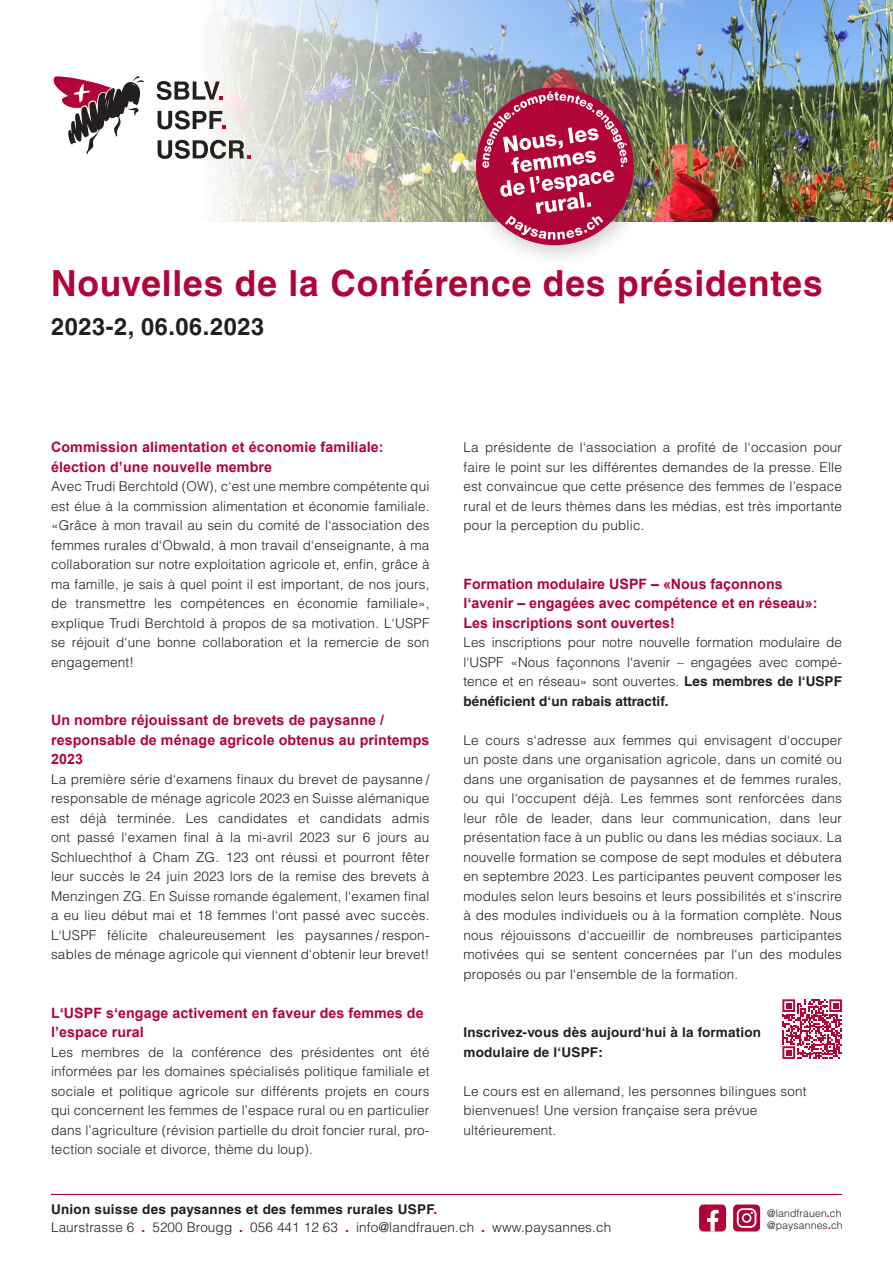
<style>
.page{position:relative;width:893px;height:1263px;background:#fff}
.page>*{position:absolute;margin:0;border:0;box-sizing:border-box;transform-origin:0 0}
.t1{font:700 36px "Helvetica LT Std";letter-spacing:.025em;color:#b10439}
.Titel{font:700 24px "Helvetica LT Std";letter-spacing:.025em;color:#231f20}
.Untertitel{font:700 14.25px/19.5px "Arial";letter-spacing:.005em;color:#b10439}
.Fliesstext{font:300 13.5px/19.5px "Helvetica LT Std";letter-spacing:.015em;color:#231f20;text-align:justify}
.Untertitel-2{font:300 13.5px/19.5px "Helvetica LT Std";letter-spacing:.015em;color:#231f20;text-align:justify}
.Fliesstext-2{font:700 13.5px/19.5px "Helvetica LT Std";letter-spacing:.015em;color:#231f20}
.t2{font:300 10.5px/12px "Helvetica LT Std";letter-spacing:.01em;color:#231f20}
.s1{font-weight:700}
.s2{font-weight:700;color:#b10439}
</style>
<div class="page">
<svg style="left:157px;top:81px;width:12px;height:19px"></svg>
<svg style="left:158px;top:110px;width:11px;height:19px"></svg>
<svg style="left:158px;top:140px;width:11px;height:19px"></svg>
<svg style="left:54px;top:76px;width:90px;height:78px"></svg>
<img style="left:169px;top:0;width:724px;height:221px">
<div style="left:458px;top:69px;width:200px;height:200px;background:#231f20;opacity:.3"></div>
<svg style="left:476px;top:87px;width:158px;height:158px;background:#ba4d6b"></svg>
<hr style="left:51px;top:1194px;width:791px;height:1px;background:#b10439">
<div style="left:699px;top:1204px;width:27px;height:27px;background:#b10439;border-radius:4px"></div>
<svg style="left:707px;top:1210px;width:12px;height:21px"></svg>
<div style="left:733px;top:1204px;width:27px;height:27px;background:#b10439;border-radius:4px"></div>
<svg style="left:737px;top:1208px;width:19px;height:20px"></svg>
<svg style="left:782px;top:999px;width:60px;height:60px"></svg>
<p class="t1" style="left:51px;top:261px;width:773px">Nouvelles de la Conférence des présidentes</p>
<p class="Titel" style="left:51px;top:312px;width:215px">2023-2, 06.06.2023</p>
<p class="Untertitel" style="left:51px;top:437px;width:334px">Commission alimentation et économie familiale: élection d’une nouvelle membre</p>
<p class="Fliesstext" style="left:51px;top:476px;width:380px">Avec Trudi Berchtold (OW), c‘est une membre compétente qui est élue à la commission alimentation et économie familiale. «Grâce à mon travail au sein du comité de l‘association des femmes rurales d‘Obwald, à mon travail d‘enseignante, à ma collaboration sur notre exploitation agricole et, enfin, grâce à ma famille, je sais à quel point il est important, de nos jours, de transmettre les compétences en économie familiale», explique Trudi Berchtold à propos de sa motivation. L‘USPF se réjouit d‘une bonne collaboration et la remercie de son engagement!</p>
<p class="Untertitel" style="left:51px;top:710px;width:380px">Un nombre réjouissant de brevets de paysanne / responsable de ménage agricole obtenus au printemps<br>2023</p>
<p class="Untertitel-2" style="left:51px;top:769px;width:380px">La première série d‘examens finaux du brevet de paysanne / responsable de ménage agricole 2023 en Suisse alémanique est déjà terminée. Les candidates et candidats admis ont passé l‘examen final à la mi-avril 2023 sur 6 jours au Schluechthof à Cham ZG. 123 ont réussi et pourront fêter leur succès le 24 juin 2023 lors de la remise des brevets à Menzingen ZG. En Suisse romande également, l‘examen final a eu lieu début mai et 18 femmes l‘ont passé avec succès.<br>L‘USPF félicite chaleureusement les paysannes / respon&shy;sables de ménage agricole qui viennent d‘obtenir leur brevet!</p>
<p class="Untertitel" style="left:51px;top:1003px;width:374px">L‘USPF s‘engage activement en faveur des femmes de l’espace rural</p>
<p class="Fliesstext" style="left:51px;top:1042px;width:380px">Les membres de la conférence des présidentes ont été informées par les domaines spécialisés politique familiale et sociale et politique agricole sur différents projets en cours qui concernent les femmes de l’espace rural ou en particulier dans l’agriculture (révision partielle du droit foncier rural, pro&shy;tection sociale et divorce, thème du loup).</p>
<p class="Fliesstext" style="left:463px;top:437px;width:380px">La présidente de l‘association a profité de l‘occasion pour faire le point sur les différentes demandes de la presse. Elle est convaincue que cette présence des femmes de l’espace rural et de leurs thèmes dans les médias, est très importante pour la perception du public.</p>
<p class="Untertitel" style="left:463px;top:574px;width:356px">Formation modulaire USPF – «Nous façonnons l‘avenir – engagées avec compétence et en réseau»:<br>Les inscriptions sont ouvertes!</p>
<p class="Fliesstext" style="left:463px;top:632px;width:380px">Les inscriptions pour notre nouvelle formation modulaire de l‘USPF «Nous façonnons l‘avenir – engagées avec compé&shy;tence et en réseau» sont ouvertes. <span class="s1">Les membres de l‘USPF bénéficient d‘un rabais attractif.</span></p>
<p class="Fliesstext" style="left:463px;top:730px;width:380px">Le cours s‘adresse aux femmes qui envisagent d‘occuper un poste dans une organisation agricole, dans un comité ou dans une organisation de paysannes et de femmes rurales, ou qui l‘occupent déjà. Les femmes sont renforcées dans leur rôle de leader, dans leur communication, dans leur présentation face à un public ou dans les médias sociaux. La nouvelle formation se compose de sept modules et débutera en septembre 2023. Les participantes peuvent composer les modules selon leurs besoins et leurs possibilités et s‘inscrire à des modules individuels ou à la formation complète. Nous nous réjouissons d‘accueillir de nombreuses participantes motivées qui se sentent concernées par l‘un des modules proposés ou par l‘ensemble de la formation.</p>
<p class="Fliesstext-2" style="left:463px;top:1022px;width:299px">Inscrivez-vous dès aujourd‘hui à la formation modulaire de l‘USPF:</p>
<p class="Fliesstext" style="left:463px;top:1081px;width:345px;text-align:left">Le cours est en allemand, les personnes bilingues sont bienvenues! Une version française sera prévue ultérieurement.</p>
<p class="Fliesstext" style="left:51px;top:1200px;width:562px;line-height:18px"><span class="s1">Union suisse des paysannes et des femmes rurales USPF</span><span class="s2">.<br></span>Laurstrasse 6 <span class="s2">.</span> 5200 Brougg <span class="s2">.</span> 056 441 12 63 <span class="s2">.</span> info@landfrauen.ch <span class="s2">.</span> www.paysannes.ch</p>
<p class="t2" style="left:767px;top:1207px;width:77px">@landfrauen<span class="s2">.</span>ch @paysannes<span class="s2">.</span>ch</p>
</div>
